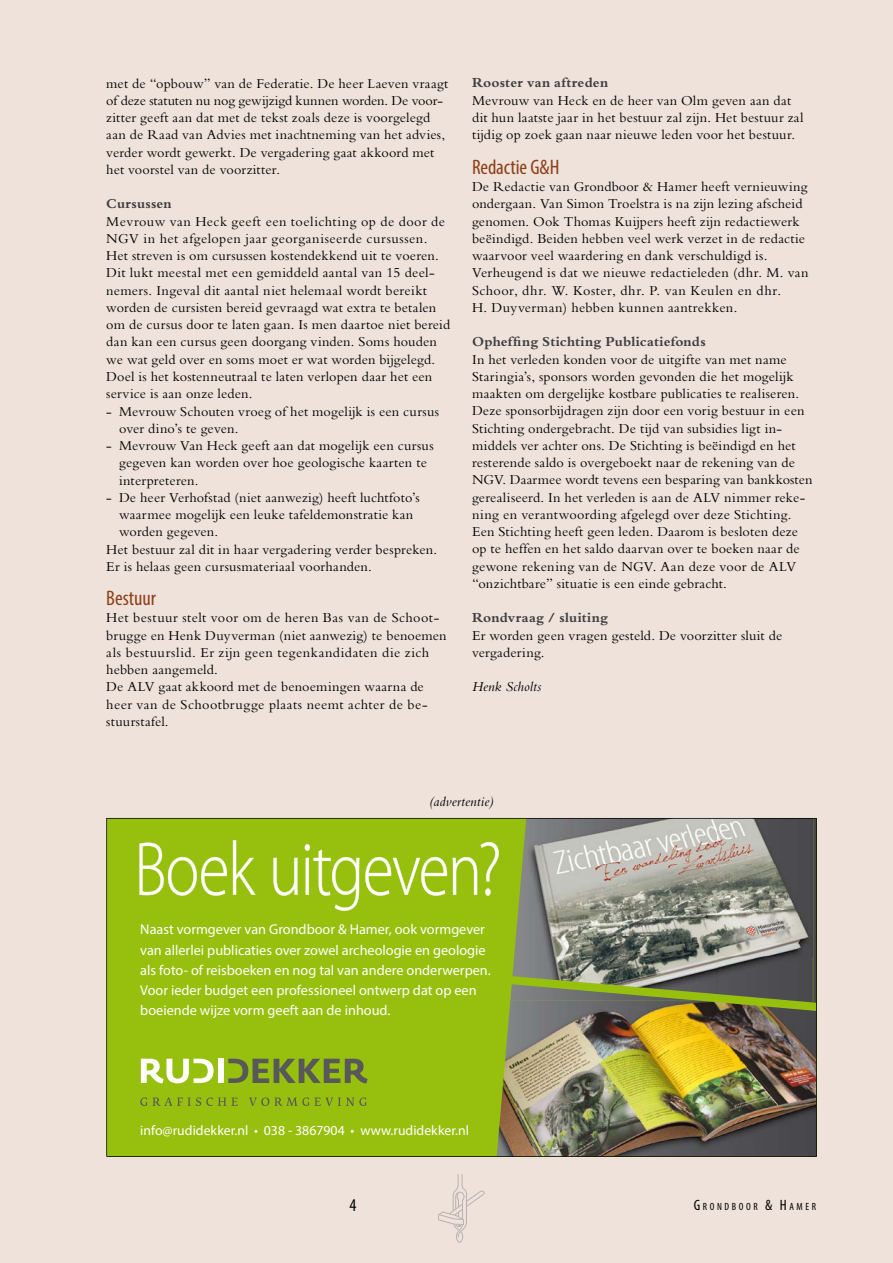
<style>
.page{position:relative;width:893px;height:1263px;background:#eee2da}
.page>*{position:absolute;margin:0;border:0;box-sizing:border-box;transform-origin:0 0}
.t1{font:condensed 21px "Myriad Pro";letter-spacing:-.005em;color:#8d3f18}
.t2{font:condensed 18px "Myriad Pro";color:#000}
.t3{font:14.25px/17.2px "M Bembo";letter-spacing:.015em;color:#000}
.t4{font:14.25px/20.2px "Myriad Pro";color:#fff}
.t5{font:700 14.25px "M Bembo";letter-spacing:.015em;color:#3e3d40}
.t6{font:italic 14.25px "M Bembo";letter-spacing:.01em;color:#000}
.t7{font:13.8px "Myriad Pro";color:#fff}
.t8{font:condensed 10.5px "Myriad Pro";letter-spacing:.245em;color:#000}
.s1{font-size:15px}
</style>
<div class="page">
<svg style="left:438px;top:1174px;width:47px;height:69px"></svg>
<img style="left:106px;top:818px;width:711px;height:339px">
<div style="left:218px;top:1059px;width:6px;height:24px;background:#fff"></div>
<svg style="left:140px;top:1097px;width:98px;height:9px"></svg>
<svg style="left:249px;top:1097px;width:117px;height:9px"></svg>
<svg style="left:228px;top:1059px;width:140px;height:24px;background:#768934"></svg>
<svg style="left:141px;top:1059px;width:73px;height:24px;background:#cade84"></svg>
<svg style="left:139px;top:840px;width:360px;height:71px;background:#a8c935"></svg>
<p class="t3" style="left:106px;top:75px;width:344px">met de “opbouw” van de Federatie. De heer Laeven vraagt of deze statuten nu nog gewijzigd kunnen worden. De voor&shy;zitter geeft aan dat met de tekst zoals deze is voorgelegd aan de Raad van Advies met inachtneming van het advies, verder wordt gewerkt. De vergadering gaat akkoord met het voorstel van de voorzitter.</p>
<p class="t5" style="left:106px;top:196px;width:67px">Cursussen</p>
<p class="t3" style="left:106px;top:213px;width:345px">Mevrouw van Heck geeft een toelichting op de door de NGV in het afgelopen jaar georganiseerde cursussen.<br>Het streven is om cursussen kostendekkend uit te voeren.<br>Dit lukt meestal met een gemiddeld aantal van 15 deel&shy;nemers. Ingeval dit aantal niet helemaal wordt bereikt worden de cursisten bereid gevraagd wat extra te betalen om de cursus door te laten gaan. Is men daartoe niet bereid dan kan een cursus geen doorgang vinden. Soms houden we wat geld over en soms moet er wat worden bijgelegd.<br>Doel is het kostenneutraal te laten verlopen daar het een service is aan onze leden.</p>
<p class="t3" style="left:119px;top:402px;width:322px;text-indent:-13px">- Mevrouw Schouten vroeg of het mogelijk is een cursus over dino’s te geven.</p>
<p class="t3" style="left:119px;top:437px;width:316px;text-indent:-13px">- Mevrouw Van Heck geeft aan dat mogelijk een cursus gegeven kan worden over hoe geologische kaarten te interpreteren.</p>
<p class="t3" style="left:106px;top:489px;width:315px">- De heer Verhofstad (niet aanwezig) heeft luchtfoto’s</p>
<p class="t3" style="left:119px;top:506px;width:296px">waarmee mogelijk een leuke tafeldemonstratie kan</p>
<p class="t3" style="left:119px;top:523px;width:101px">worden gegeven.</p>
<p class="t3" style="left:106px;top:540px;width:332px">Het bestuur zal dit in haar vergadering verder bespreken.</p>
<p class="t3" style="left:106px;top:558px;width:267px">Er is helaas geen cursusmateriaal voorhanden.</p>
<h1 class="t1" style="left:106px;top:585px;width:51px">Bestuur</h1>
<p class="t3" style="left:106px;top:609px;width:342px">Het bestuur stelt voor om de heren Bas van de Schoot&shy;brugge en Henk Duyverman (niet aanwezig) te benoemen als bestuurslid. Er zijn geen tegenkandidaten die zich hebben aangemeld.<br>De ALV gaat akkoord met de benoemingen waarna de heer van de Schootbrugge plaats neemt achter de be&shy;stuurstafel.</p>
<p class="t5" style="left:472px;top:75px;width:138px">Rooster van aftreden</p>
<p class="t3" style="left:472px;top:92px;width:333px">Mevrouw van Heck en de heer van Olm geven aan dat dit hun laatste jaar in het bestuur zal zijn. Het bestuur zal tijdig op zoek gaan naar nieuwe leden voor het bestuur.</p>
<h1 class="t1" style="left:472px;top:154px;width:89px">Redactie G&amp;H</h1>
<p class="t3" style="left:472px;top:178px;width:338px">De Redactie van Grondboor &amp; Hamer heeft vernieuwing ondergaan. Van Simon Troelstra is na zijn lezing afscheid genomen. Ook Thomas Kuijpers heeft zijn redactiewerk beëindigd. Beiden hebben veel werk verzet in de redactie waarvoor veel waardering en dank verschuldigd is.<br>Verheugend is dat we nieuwe redactieleden (dhr. M. van Schoor, dhr. W. Koster, dhr. P. van Keulen en dhr.<br>H. Duyverman) hebben kunnen aantrekken.</p>
<p class="t5" style="left:472px;top:334px;width:235px">Opheffing Stichting Publicatiefonds</p>
<p class="t3" style="left:472px;top:350px;width:342px">In het verleden konden voor de uitgifte van met name Staringia’s, sponsors worden gevonden die het mogelijk maakten om dergelijke kostbare publicaties te realiseren.<br>Deze sponsorbijdragen zijn door een vorig bestuur in een Stichting ondergebracht. De tijd van subsidies ligt in&shy;middels ver achter ons. De Stichting is beëindigd en het resterende saldo is overgeboekt naar de rekening van de NGV. Daarmee wordt tevens een besparing van bankkosten gerealiseerd. In het verleden is aan de ALV nimmer reke&shy;ning en verantwoording afgelegd over deze Stichting.<br>Een Stichting heeft geen leden. Daarom is besloten deze op te heffen en het saldo daarvan over te boeken naar de gewone rekening van de NGV. Aan deze voor de ALV “onzichtbare” situatie is een einde gebracht.</p>
<p class="t5" style="left:472px;top:610px;width:138px">Rondvraag / sluiting</p>
<p class="t3" style="left:472px;top:627px;width:312px">Er worden geen vragen gesteld. De voorzitter sluit de vergadering.</p>
<p class="t6" style="left:472px;top:679px;width:71px">Henk Scholts</p>
<p class="t6" style="left:429px;top:794px;width:66px">(advertentie)</p>
<p class="t4" style="left:140px;top:919px;width:352px">Naast vormgever van Grondboor &amp; Hamer, ook vormgever van allerlei publicaties over zowel archeologie en geologie als foto- of reisboeken en nog tal van andere onderwerpen.<br>Voor ieder budget een professioneel ontwerp dat op een boeiende wijze vorm geeft aan de inhoud.</p>
<p class="t7" style="left:140px;top:1122px;width:330px">info@rudidekker.nl • 038 - 3867904 • www.rudidekker.nl</p>
<p class="t2" style="left:350px;top:1194px;width:8px">24</p>
<p class="t8" style="left:694px;top:1200px;width:124px"><span class="s1">G</span>RONDBOOR <span class="s1">&amp; H</span>AMER</p>
</div>
